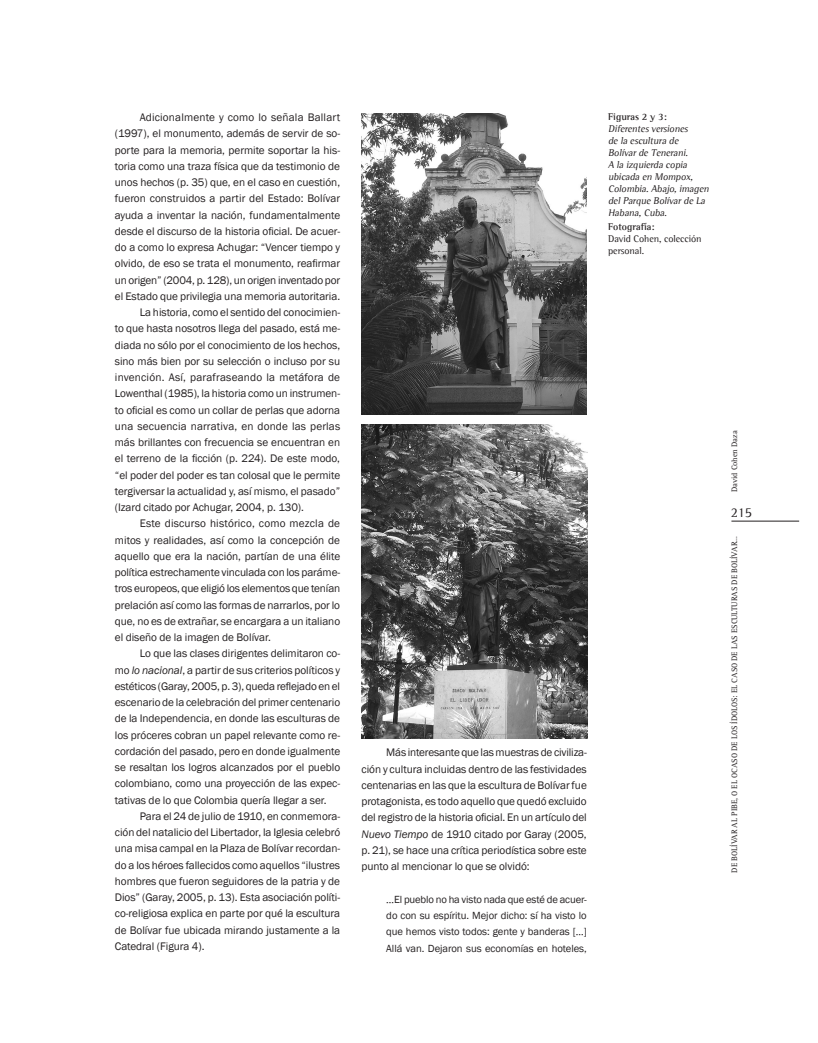
<style>
.page{position:relative;width:818px;height:1043px;background:#fff}
.page>*{position:absolute;margin:0;border:0;box-sizing:border-box;transform-origin:0 0}
.t1{font:13.75px "Agfa Rotis Semi Serif";color:#231f20}
.t2{font:11.25px/16.2px "Franklin Gothic";letter-spacing:-.005em;color:#231f20;text-align:justify}
.t3{font:11.25px "Franklin Gothic";letter-spacing:.015em;color:#231f20}
.t4{font:11.25px "Franklin Gothic";letter-spacing:.02em;color:#231f20}
.t5{font:10.62px/16.2px "Franklin Gothic";letter-spacing:-.005em;color:#231f20;text-align:justify}
.t6{font:italic 10px/12px "Agfa Rotis Semi Serif";letter-spacing:-.005em;color:#231f20}
.t7{font:10px/12px "Agfa Rotis Semi Serif";letter-spacing:-.005em;color:#231f20}
.t8{font:700 10px "Agfa Rotis Semi Serif";letter-spacing:-.005em;color:#231f20}
.t9{font:8.12px "Agfa Rotis Serif";letter-spacing:-.005em;color:#231f20}
.s1{font-style:italic}
.s2{font-style:normal}
</style>
<div class="page">
<hr style="left:731px;top:521px;width:68px;height:1px;background:#231f20">
<img style="left:361px;top:113px;width:226px;height:301px">
<img style="left:361px;top:425px;width:226px;height:313px">
<p class="t3" style="left:140px;top:110px;width:202px">Adicionalmente y como lo señala Ballart</p>
<p class="t2" style="left:115px;top:126px;width:227px">(1997), el monumento, además de servir de so-</p>
<p class="t2" style="left:115px;top:142px;width:227px">porte para la memoria, permite soportar la his-</p>
<p class="t2" style="left:115px;top:158px;width:227px">toria como una traza física que da testimonio de</p>
<p class="t2" style="left:115px;top:174px;width:227px">unos hechos (p. 35) que, en el caso en cuestión,</p>
<p class="t2" style="left:115px;top:191px;width:227px">fueron construidos a partir del Estado: Bolívar</p>
<p class="t2" style="left:115px;top:207px;width:227px">ayuda a inventar la nación, fundamentalmente</p>
<p class="t2" style="left:115px;top:223px;width:227px">desde el discurso de la historia oficial. De acuer-</p>
<p class="t2" style="left:115px;top:239px;width:227px">do a como lo expresa Achugar: “Vencer tiempo y</p>
<p class="t2" style="left:115px;top:256px;width:227px">olvido, de eso se trata el monumento, reafirmar</p>
<p class="t2" style="left:115px;top:272px;width:227px">un origen” (2004, p. 128), un origen inventado por</p>
<p class="t2" style="left:115px;top:288px;width:227px">el Estado que privilegia una memoria autoritaria.</p>
<p class="t2" style="left:140px;top:304px;width:202px">La historia, como el sentido del conocimien-</p>
<p class="t2" style="left:115px;top:320px;width:227px">to que hasta nosotros llega del pasado, está me-</p>
<p class="t2" style="left:115px;top:337px;width:227px">diada no sólo por el conocimiento de los hechos,</p>
<p class="t2" style="left:115px;top:353px;width:227px">sino más bien por su selección o incluso por su</p>
<p class="t4" style="left:115px;top:370px;width:227px">invención. Así, parafraseando la metáfora de</p>
<p class="t2" style="left:115px;top:385px;width:227px">Lowenthal (1985), la historia como un instrumen-</p>
<p class="t2" style="left:115px;top:402px;width:227px">to oficial es como un collar de perlas que adorna</p>
<p class="t3" style="left:115px;top:419px;width:227px">una secuencia narrativa, en donde las perlas</p>
<p class="t2" style="left:115px;top:434px;width:227px">más brillantes con frecuencia se encuentran en</p>
<p class="t2" style="left:115px;top:450px;width:227px">el terreno de la ficción (p. 224). De este modo,</p>
<p class="t2" style="left:115px;top:467px;width:227px">“el poder del poder es tan colosal que le permite</p>
<p class="t2" style="left:115px;top:483px;width:227px">tergiversar la actualidad y, así mismo, el pasado”</p>
<p class="t2" style="left:115px;top:499px;width:191px">(Izard citado por Achugar, 2004, p. 130).</p>
<p class="t3" style="left:140px;top:516px;width:202px">Este discurso histórico, como mezcla de</p>
<p class="t2" style="left:115px;top:532px;width:227px">mitos y realidades, así como la concepción de</p>
<p class="t2" style="left:115px;top:548px;width:227px">aquello que era la nación, partían de una élite</p>
<p class="t2" style="left:115px;top:564px;width:227px">política estrechamente vinculada con los paráme-</p>
<p class="t2" style="left:115px;top:580px;width:227px">tros europeos, que eligió los elementos que tenían</p>
<p class="t2" style="left:115px;top:597px;width:227px">prelación así como las formas de narrarlos, por lo</p>
<p class="t2" style="left:115px;top:613px;width:227px">que, no es de extrañar, se encargara a un italiano</p>
<p class="t2" style="left:115px;top:629px;width:157px">el diseño de la imagen de Bolívar.</p>
<p class="t2" style="left:140px;top:645px;width:202px">Lo que las clases dirigentes delimitaron co-</p>
<p class="t2" style="left:115px;top:662px;width:227px">mo <span class="s1">lo nacional</span>, a partir de sus criterios políticos y</p>
<p class="t2" style="left:115px;top:678px;width:227px">estéticos (Garay, 2005, p. 3), queda reflejado en el</p>
<p class="t2" style="left:115px;top:694px;width:227px">escenario de la celebración del primer centenario</p>
<p class="t2" style="left:115px;top:710px;width:227px">de la Independencia, en donde las esculturas de</p>
<p class="t2" style="left:115px;top:727px;width:227px">los próceres cobran un papel relevante como re-</p>
<p class="t2" style="left:115px;top:743px;width:227px">cordación del pasado, pero en donde igualmente</p>
<p class="t2" style="left:115px;top:759px;width:227px">se resaltan los logros alcanzados por el pueblo</p>
<p class="t2" style="left:115px;top:775px;width:227px">colombiano, como una proyección de las expec-</p>
<p class="t2" style="left:115px;top:792px;width:213px">tativas de lo que Colombia quería llegar a ser.</p>
<p class="t2" style="left:140px;top:808px;width:202px">Para el 24 de julio de 1910, en conmemora-</p>
<p class="t2" style="left:115px;top:824px;width:227px">ción del natalicio del Libertador, la Iglesia celebró</p>
<p class="t2" style="left:115px;top:840px;width:227px">una misa campal en la Plaza de Bolívar recordan-</p>
<p class="t2" style="left:115px;top:857px;width:227px">do a los héroes fallecidos como aquellos “ilustres</p>
<p class="t2" style="left:115px;top:873px;width:227px">hombres que fueron seguidores de la patria y de</p>
<p class="t2" style="left:115px;top:889px;width:227px">Dios” (Garay, 2005, p. 13). Esta asociación políti-</p>
<p class="t2" style="left:115px;top:905px;width:227px">co-religiosa explica en parte por qué la escultura</p>
<p class="t2" style="left:115px;top:922px;width:227px">de Bolívar fue ubicada mirando justamente a la</p>
<p class="t2" style="left:115px;top:938px;width:91px">Catedral (Figura 4).</p>
<p class="t8" style="left:608px;top:111px;width:60px">Figuras 2 y 3:</p>
<p class="t6" style="left:608px;top:123px;width:104px">Diferentesversiones<br>de la escultura de<br>Bolívarde Tenerani.<br>A la izquierda copia ubicada en Mompox,<br>Colombia.Abajo,imagen delParque Bolívarde La<br>Habana,Cuba<span class="s2">.</span></p>
<p class="t8" style="left:608px;top:220px;width:48px">Fotografía:</p>
<p class="t7" style="left:608px;top:232px;width:95px">David Cohen, colección personal.</p>
<p class="t2" style="left:361px;top:744px;width:227px;text-indent:25px">Más interesante que las muestras de civiliza&shy;ción y cultura incluidas dentro de las festividades centenarias en las que la escultura de Bolívar fue protagonista, es todo aquello que quedó excluido del registro de la historia oficial. En un artículo del <span class="s1">Nuevo Tiempo</span> de 1910 citado por Garay (2005, p. 21), se hace una crítica periodística sobre este punto al mencionar lo que se olvidó:</p>
<p class="t5" style="left:386px;top:891px;width:202px">…El pueblo no ha visto nada que esté de acuer&shy;do con su espíritu. Mejor dicho: sí ha visto lo que hemos visto todos: gente y banderas […] Allá van. Dejaron sus economías en hoteles,</p>
<p class="t9" style="left:729px;top:492px;width:63px;rotate:-90deg">David Cohen Daza</p>
<p class="t1" style="left:730px;top:504px;width:23px">215</p>
<p class="t9" style="left:729px;top:872px;width:338px;rotate:-90deg">De Bolívar al Pibe, o el ocaso de los ídolos: el caso de las esculturas de Bolívar…</p>
</div>
